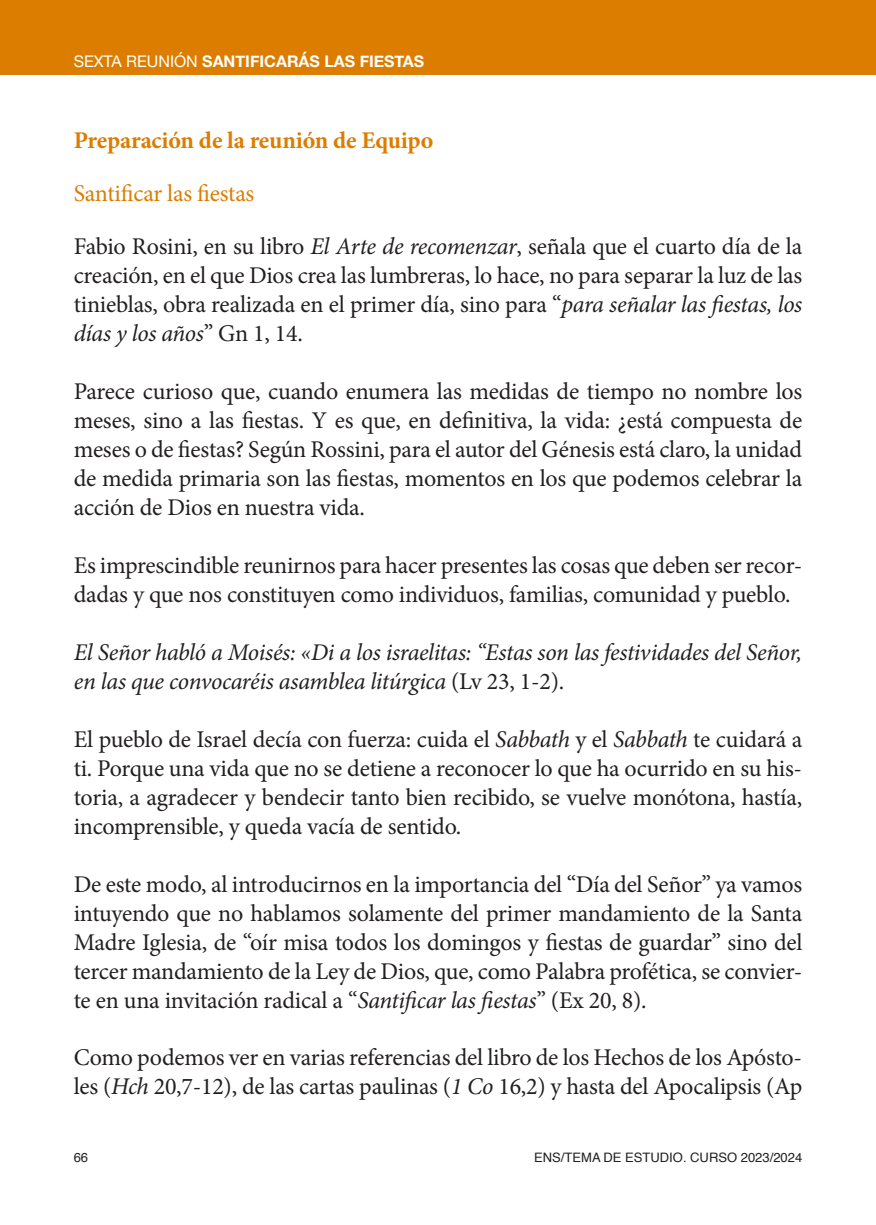
<style>
.page{position:relative;width:876px;height:1225px;background:#fff}
.page>*{position:absolute;margin:0;border:0;box-sizing:border-box;transform-origin:0 0}
.t1{font:24px/29px "Minion Pro";letter-spacing:-.01em;color:#231f20;text-align:justify}
.t2{font:italic 24px/29px "Minion Pro";letter-spacing:-.015em;color:#231f20}
.t3{font:700 24px "Minion Pro";letter-spacing:-.01em;color:#dc7d00}
.t4{font:24px "Minion Pro";letter-spacing:-.01em;color:#dc7d00}
.t5{font:700 16px "Helvetica Neue";color:#fff}
.t6{font:13px "Helvetica";color:#231f20}
.s1{font-weight:400}
.s2{font-style:italic}
.s3{font-style:normal}
</style>
<div class="page">
<div style="left:859px;top:0;width:17px;height:75px;background:#dc7d00"></div>
<div style="left:0;top:0;width:859px;height:75px;background:#dc7d00"></div>
<p class="t5" style="left:74px;top:49px;width:352px"><span class="s1">SEXTA REUNIÓN</span> SANTIFICARÁS LAS FIESTAS</p>
<p class="t3" style="left:74px;top:123px;width:361px">Preparación de la reunión de Equipo</p>
<p class="t4" style="left:74px;top:177px;width:182px">Santificar las fiestas</p>
<p class="t1" style="left:74px;top:232px;width:730px">Fabio Rosini, en su libro <span class="s2">El Arte de recomenzar</span>, señala que el cuarto día de la creación, en el que Dios crea las lumbreras, lo hace, no para separar la luz de las tinieblas, obra realizada en el primer día, sino para “<span class="s2">para señalar las fiestas, los días y los años</span>” Gn 1, 14.</p>
<p class="t1" style="left:74px;top:377px;width:730px">Parece curioso que, cuando enumera las medidas de tiempo no nombre los meses, sino a las fiestas. Y es que, en definitiva, la vida: ¿está compuesta de meses o de fiestas? Según Rossini, para el autor del Génesis está claro, la unidad de medida primaria son las fiestas, momentos en los que podemos celebrar la acción de Dios en nuestra vida.</p>
<p class="t1" style="left:74px;top:551px;width:730px">Es imprescindible reunirnos para hacer presentes las cosas que deben ser recor&shy;dadas y que nos constituyen como individuos, familias, comunidad y pueblo.</p>
<p class="t2" style="left:74px;top:637px;width:730px">El Señor habló a Moisés: «Di a los israelitas: “Estas son las festividades del Señor, en las que convocaréis asamblea litúrgica <span class="s3">(Lv 23, 1-2).</span></p>
<p class="t1" style="left:74px;top:724px;width:730px">El pueblo de Israel decía con fuerza: cuida el <span class="s2">Sabbath</span> y el <span class="s2">Sabbath</span> te cuidará a ti. Porque una vida que no se detiene a reconocer lo que ha ocurrido en su his&shy;toria, a agradecer y bendecir tanto bien recibido, se vuelve monótona, hastía, incomprensible, y queda vacía de sentido.</p>
<p class="t1" style="left:74px;top:869px;width:730px">De este modo, al introducirnos en la importancia del “Día del Señor” ya vamos intuyendo que no hablamos solamente del primer mandamiento de la Santa Madre Iglesia, de “oír misa todos los domingos y fiestas de guardar” sino del tercer mandamiento de la Ley de Dios, que, como Palabra profética, se convier&shy;te en una invitación radical a “<span class="s2">Santificar las fiestas</span>” (Ex 20, 8).</p>
<p class="t1" style="left:74px;top:1043px;width:730px">Como podemos ver en varias referencias del libro de los Hechos de los Apósto&shy;les (<span class="s2">Hch</span> 20,7-12), de las cartas paulinas (<span class="s2">1 Co</span> 16,2) y hasta del Apocalipsis (Ap</p>
<p class="t6" style="left:74px;top:1147px;width:16px">66</p>
<p class="t6" style="left:534px;top:1147px;width:270px">ENS/TEMA DE ESTUDIO. CURSO 2023/2024</p>
</div>
